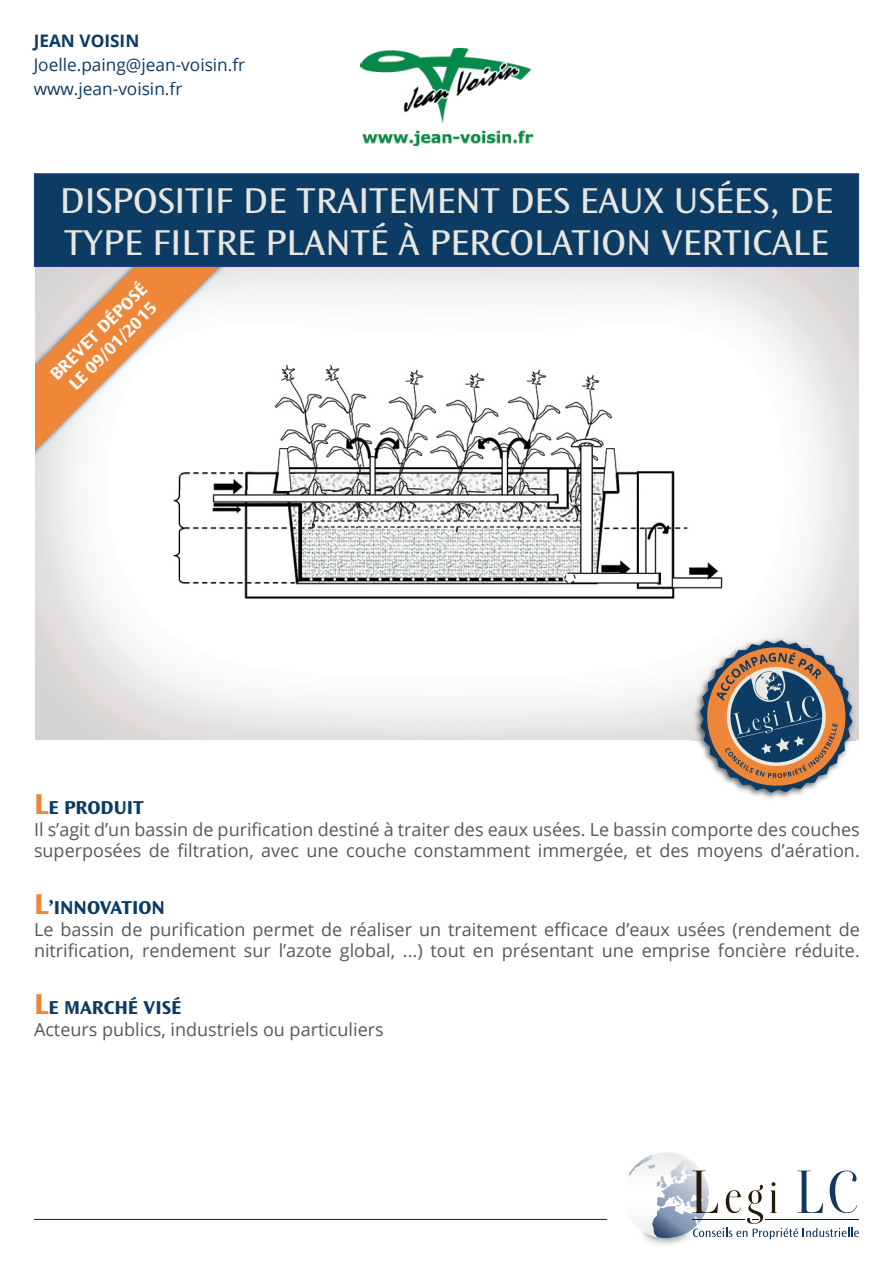
<style>
.page{position:relative;width:893px;height:1276px;background:#fff}
.page>*{position:absolute;margin:0;border:0;box-sizing:border-box;transform-origin:0 0}
.t1{font:semi-expanded 37.5px/42px "Ocean Sans Std";color:#e8e6e1}
.t2{font:700 semi-expanded 19.5px "Ocean Sans Std";color:#0c3b63}
.t3{font:18px/21.6px "Open Sans";color:#57585a}
.t4{font:700 semi-expanded 18px/20.2px "Ocean Sans Std";color:#fff;text-align:center}
.t5{font:17.25px/24px "Open Sans";color:#0c3b63}
.t6{font:700 17.25px "Open Sans";color:#0c3b63}
.s1{font-size:30px;color:#ef8739}
</style>
<div class="page">
<hr style="left:34px;top:1219px;width:821px;height:1px;background:#231f20">
<img style="left:35px;top:267px;width:824px;height:473px">
<img style="left:35px;top:267px;width:217px;height:222px">
<svg style="left:35px;top:267px;width:214px;height:215px"></svg>
<div style="left:607px;top:1152px;width:268px;height:97px;background:#fff"></div>
<svg style="left:623px;top:1152px;width:86px;height:86px"></svg>
<svg style="left:629px;top:1155px;width:230px;height:84px"></svg>
<img style="left:693px;top:637px;width:163px;height:162px">
<svg style="left:700px;top:640px;width:153px;height:153px;background:#958982"></svg>
<div style="left:34px;top:174px;width:825px;height:92px;background:#0c3b63"></div>
<div style="left:34px;top:173px;width:825px;height:94px;border:1px solid #253f8e"></div>
<img style="left:361px;top:49px;width:171px;height:97px">
<p class="t6" style="left:34px;top:29px;width:107px">JEAN VOISIN</p>
<p class="t5" style="left:34px;top:53px;width:213px">Joelle.paing@jean-voisin.fr www.jean-voisin.fr</p>
<h1 class="t1" style="left:60px;top:180px;width:775px">DISPOSITIF DE TRAITEMENT DES EAUX USÉES, DE<br>TYPE FILTRE PLANTÉ À PERCOLATION VERTICALE</h1>
<p class="t4" style="left:46px;top:370px;width:131px;rotate:-45deg">BREVET DÉPOSÉ<br>LE 09/01/2015</p>
<p class="t2" style="left:34px;top:796px;width:111px"><span class="s1">L</span>E PRODUIT</p>
<p class="t3" style="left:34px;top:817px;width:827px">Il s’agit d’un bassin de purification destiné à traiter des eaux usées. Le bassin comporte des couches superposées de filtration, avec une couche constamment immergée, et des moyens d’aération.</p>
<p class="t2" style="left:34px;top:896px;width:132px"><span class="s1">L</span>’INNOVATION</p>
<p class="t3" style="left:34px;top:918px;width:827px">Le bassin de purification permet de réaliser un traitement efficace d’eaux usées (rendement de nitrification, rendement sur l’azote global, ...) tout en présentant une emprise foncière réduite.</p>
<p class="t2" style="left:34px;top:997px;width:149px"><span class="s1">L</span>E MARCHÉ VISÉ</p>
<p class="t3" style="left:34px;top:1018px;width:351px">Acteurs publics, industriels ou particuliers</p>
</div>
